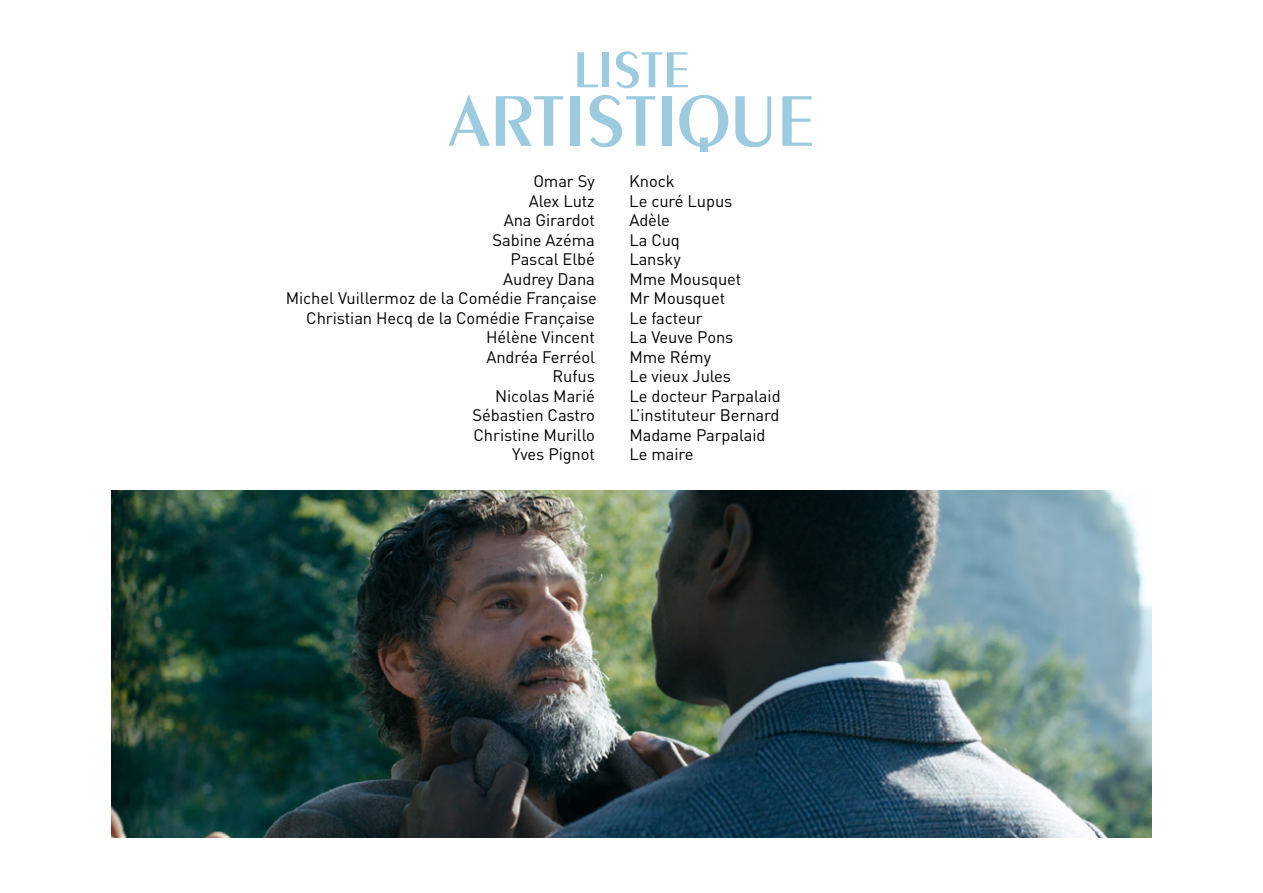
<style>
.page{position:relative;width:1263px;height:893px;background:#fff}
.page>*{position:absolute;margin:0;border:0;box-sizing:border-box;transform-origin:0 0}
.t1{font:600 76.5px "Peignot";color:#9ccbe0}
.t2{font:600 54px "Peignot";color:#9ccbe0}
.t3{font:16.5px "DIN";letter-spacing:-.005em;color:#000}
</style>
<div class="page">
<img style="left:111px;top:490px;width:1041px;height:348px">
<h2 class="t2" style="left:573px;top:38px;width:119px">LISTE</h2>
<h1 class="t1" style="left:448px;top:76px;width:368px">ARTISTIQUE</h1>
<p class="t3" style="left:533px;top:171px;width:63px">Omar Sy</p>
<p class="t3" style="left:629px;top:171px;width:47px">Knock</p>
<p class="t3" style="left:529px;top:191px;width:68px">Alex Lutz</p>
<p class="t3" style="left:629px;top:191px;width:105px">Le curé Lupus</p>
<p class="t3" style="left:504px;top:210px;width:93px">Ana Girardot</p>
<p class="t3" style="left:629px;top:210px;width:42px">Adèle</p>
<p class="t3" style="left:492px;top:230px;width:104px">Sabine Azéma</p>
<p class="t3" style="left:629px;top:230px;width:52px">La Cuq</p>
<p class="t3" style="left:510px;top:249px;width:86px">Pascal Elbé</p>
<p class="t3" style="left:629px;top:249px;width:53px">Lansky</p>
<p class="t3" style="left:503px;top:269px;width:93px">Audrey Dana</p>
<p class="t3" style="left:629px;top:269px;width:114px">Mme Mousquet</p>
<p class="t3" style="left:286px;top:288px;width:313px">Michel Vuillermoz de la Comédie Française</p>
<p class="t3" style="left:629px;top:288px;width:97px">Mr Mousquet</p>
<p class="t3" style="left:306px;top:308px;width:290px">Christian Hecq de la Comédie Française</p>
<p class="t3" style="left:629px;top:308px;width:75px">Le facteur</p>
<p class="t3" style="left:486px;top:327px;width:110px">Hélène Vincent</p>
<p class="t3" style="left:629px;top:327px;width:106px">La Veuve Pons</p>
<p class="t3" style="left:486px;top:347px;width:110px">Andréa Ferréol</p>
<p class="t3" style="left:629px;top:347px;width:83px">Mme Rémy</p>
<p class="t3" style="left:552px;top:366px;width:44px">Rufus</p>
<p class="t3" style="left:629px;top:366px;width:103px">Le vieux Jules</p>
<p class="t3" style="left:495px;top:386px;width:101px">Nicolas Marié</p>
<p class="t3" style="left:629px;top:386px;width:153px">Le docteur Parpalaid</p>
<p class="t3" style="left:472px;top:405px;width:124px">Sébastien Castro</p>
<p class="t3" style="left:629px;top:405px;width:151px">L’instituteur Bernard</p>
<p class="t3" style="left:473px;top:425px;width:123px">Christine Murillo</p>
<p class="t3" style="left:629px;top:425px;width:138px">Madame Parpalaid</p>
<p class="t3" style="left:512px;top:444px;width:84px">Yves Pignot</p>
<p class="t3" style="left:629px;top:444px;width:66px">Le maire</p>
</div>
